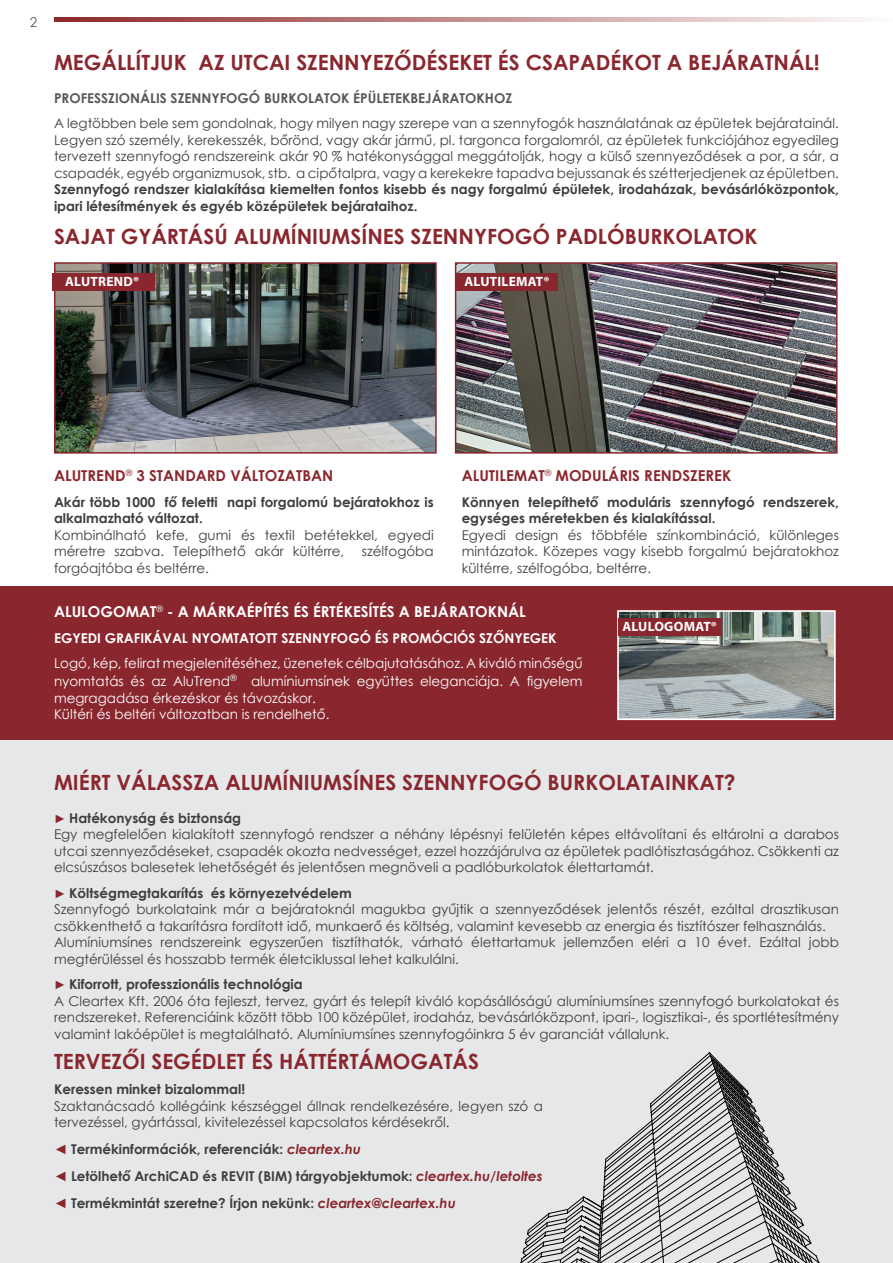
<style>
.page{position:relative;width:893px;height:1263px;background:#fff}
.page>*{position:absolute;margin:0;border:0;box-sizing:border-box;transform-origin:0 0}
.t1{font:700 21px "Century Gothic";color:#8a272e}
.t2{font:700 15px "Century Gothic";color:#8a272e}
.t3{font:700 15px "Century Gothic";color:#fff}
.t4{font:13.5px/16.5px "Century Gothic";color:#3e3e3f;text-align:justify}
.t5{font:700 13.5px/16.5px "Century Gothic";color:#3e3e3f}
.t6{font:13.5px/18px "Century Gothic";color:#fff}
.t7{font:700 13.5px "Century Gothic";color:#fff}
.t8{font:700 13.5px "Century Gothic";color:#57585a}
.t9{font:700 13.5px "Myriad Pro";letter-spacing:.02em;color:#fff}
.t10{font:13.5px "Century Gothic";color:#57585a}
.s1{font-weight:400;font-size:12px;color:#8a272e}
.s2{font-weight:400;color:#8a272e}
.s3{font-style:italic;color:#8a272e}
</style>
<div class="page">
<div style="left:0;top:738px;width:893px;height:525px;background:#e6e7e9"></div>
<svg style="left:54px;top:17px;width:807px;height:5px;background:#c38e8e"></svg>
<div style="left:0;top:587px;width:893px;height:153px;background:#8a272e"></div>
<svg style="left:520px;top:1052px;width:300px;height:211px"></svg>
<img style="left:57px;top:265px;width:377px;height:186px">
<div style="left:54px;top:262px;width:383px;height:192px;border:2px solid #8a272e"></div>
<img style="left:458px;top:265px;width:376px;height:186px">
<div style="left:455px;top:262px;width:382px;height:192px;border:2px solid #8a272e"></div>
<div style="left:52px;top:273px;width:102px;height:18px;background:#8a272e"></div>
<div style="left:455px;top:273px;width:102px;height:18px;background:#8a272e"></div>
<img style="left:620px;top:613px;width:213px;height:104px">
<div style="left:617px;top:610px;width:219px;height:110px;border:2px solid #fff"></div>
<div style="left:619px;top:618px;width:102px;height:18px;background:#8a272e"></div>
<p class="t10" style="left:30px;top:13px;width:9px">2</p>
<p class="t1" style="left:54px;top:46px;width:767px">MEGÁLLÍTJUK AZ UTCAI SZENNYEZŐDÉSEKET ÉS CSAPADÉKOT A BEJÁRATNÁL!</p>
<p class="t8" style="left:54px;top:88px;width:460px">PROFESSZIONÁLIS SZENNYFOGÓ BURKOLATOK ÉPÜLETEKBEJÁRATOKHOZ</p>
<p class="t4" style="left:54px;top:115px;width:786px">A legtöbben bele sem gondolnak, hogy milyen nagy szerepe van a szennyfogók használatának az épületek bejáratainál.<br>Legyen szó személy, kerekesszék, bőrönd, vagy akár jármű, pl. targonca forgalomról, az épületek funkciójához egyedileg tervezett szennyfogó rendszereink akár 90 % hatékonysággal meggátolják, hogy a külső szennyeződések a por, a sár, a csapadék, egyéb organizmusok, stb. a cipőtalpra, vagy a kerekekre tapadva bejussanak és szétterjedjenek az épületben.</p>
<p class="t5" style="left:54px;top:180px;width:786px">Szennyfogó rendszer kialakítása kiemelten fontos kisebb és nagy forgalmú épületek, irodaházak, bevásárlóközpontok, ipari létesítmények és egyéb középületek bejárataihoz.</p>
<p class="t1" style="left:54px;top:220px;width:705px">SAJAT GYÁRTÁSÚ ALUMÍNIUMSÍNES SZENNYFOGÓ PADLÓBURKOLATOK</p>
<p class="t9" style="left:65px;top:273px;width:76px">ALUTREND®</p>
<p class="t9" style="left:464px;top:273px;width:87px">ALUTILEMAT®</p>
<p class="t2" style="left:54px;top:464px;width:281px">ALUTREND<sup>®</sup> 3 STANDARD VÁLTOZATBAN</p>
<p class="t5" style="left:54px;top:493px;width:381px">Akár több 1000 fő feletti napi forgalomú bejáratokhoz is alkalmazható változat.</p>
<p class="t4" style="left:54px;top:526px;width:381px">Kombinálható kefe, gumi és textil betétekkel, egyedi méretre szabva. Telepíthető akár kültérre,</p>
<p class="t4" style="left:362px;top:543px;width:73px">szélfogóba</p>
<p class="t4" style="left:54px;top:559px;width:157px">forgóajtóba és beltérre.</p>
<p class="t2" style="left:462px;top:464px;width:271px">ALUTILEMAT<sup>®</sup> MODULÁRIS RENDSZEREK</p>
<p class="t5" style="left:462px;top:493px;width:379px">Könnyen telepíthető moduláris szennyfogó rendszerek, egységes méretekben és kialakítással.</p>
<p class="t4" style="left:462px;top:526px;width:379px">Egyedi design és többféle színkombináció, különleges mintázatok. Közepes vagy kisebb forgalmú bejáratokhoz kültérre, szélfogóba, beltérre.</p>
<p class="t3" style="left:54px;top:600px;width:473px">ALULOGOMAT<sup>®</sup> - A MÁRKAÉPÍTÉS ÉS ÉRTÉKESÍTÉS A BEJÁRATOKNÁL</p>
<p class="t7" style="left:54px;top:628px;width:504px">EGYEDI GRAFIKÁVAL NYOMTATOTT SZENNYFOGÓ ÉS PROMÓCIÓS SZŐNYEGEK</p>
<p class="t6" style="left:54px;top:654px;width:530px">Logó, kép, felirat megjelenítéséhez, üzenetek célbajutatásához. A kiváló minőségű nyomtatás és az AluTrend<sup>®</sup> alumíniumsínek együttes eleganciája. A figyelem</p>
<p class="t6" style="left:54px;top:689px;width:263px">megragadása érkezéskor és távozáskor.</p>
<p class="t6" style="left:54px;top:705px;width:277px">Kültéri és beltéri változatban is rendelhető.</p>
<p class="t9" style="left:622px;top:618px;width:96px">ALULOGOMAT®</p>
<p class="t1" style="left:54px;top:766px;width:683px">MIÉRT VÁLASSZA ALUMÍNIUMSÍNES SZENNYFOGÓ BURKOLATAINKAT?</p>
<p class="t5" style="left:54px;top:809px;width:189px"><span class="s1">►</span> Hatékonyság és biztonság</p>
<p class="t4" style="left:54px;top:826px;width:786px">Egy megfelelően kialakított szennyfogó rendszer a néhány lépésnyi felületén képes eltávolítani és eltárolni a darabos utcai szennyeződéseket, csapadék okozta nedvességet, ezzel hozzájárulva az épületek padlótisztaságához. Csökkenti az elcsúszásos balesetek lehetőségét és jelentősen megnöveli a padlóburkolatok élettartamát.</p>
<p class="t5" style="left:54px;top:884px;width:299px"><span class="s1">►</span> Költségmegtakarítás és környezetvédelem</p>
<p class="t4" style="left:54px;top:901px;width:786px">Szennyfogó burkolataink már a bejáratoknál magukba gyűjtik a szennyeződések jelentős részét, ezáltal drasztikusan csökkenthető a takarításra fordított idő, munkaerő és költség, valamint kevesebb az energia és tisztítószer felhasználás.</p>
<p class="t4" style="left:54px;top:934px;width:786px">Alumíniumsínes rendszereink egyszerűen tisztíthatók, várható élettartamuk jellemzően eléri a 10 évet. Ezáltal jobb megtérüléssel és hosszabb termék életciklussal lehet kalkulálni.</p>
<p class="t5" style="left:54px;top:975px;width:250px"><span class="s1">►</span> Kiforrott, professzionális technológia</p>
<p class="t4" style="left:54px;top:992px;width:786px">A Cleartex Kft. 2006 óta fejleszt, tervez, gyárt és telepít kiváló kopásállóságú alumíniumsínes szennyfogó burkolatokat és rendszereket. Referenciáink között több 100 középület, irodaház, bevásárlóközpont, ipari-, logisztikai-, és sportlétesítmény valamint lakóépület is megtalálható. Alumíniumsínes szennyfogóinkra 5 év garanciát vállalunk.</p>
<p class="t1" style="left:54px;top:1045px;width:427px">TERVEZŐI SEGÉDLET ÉS HÁTTÉRTÁMOGATÁS</p>
<p class="t5" style="left:54px;top:1080px;width:193px">Keressen minket bizalommal!</p>
<p class="t4" style="left:54px;top:1097px;width:490px">Szaktanácsadó kollégáink készséggel állnak rendelkezésére, legyen szó a tervezéssel, gyártással, kivitelezéssel kapcsolatos kérdésekről.</p>
<p class="t5" style="left:54px;top:1140px;width:309px"><span class="s2">◄</span> Termékinformációk, referenciák: <span class="s3">cleartex.hu</span></p>
<p class="t5" style="left:54px;top:1167px;width:490px"><span class="s2">◄</span> Letölhető ArchiCAD és REVIT (BIM) tárgyobjektumok: <span class="s3">cleartex.hu/letoltes</span></p>
<p class="t5" style="left:54px;top:1194px;width:403px"><span class="s2">◄</span> Termékmintát szeretne? Írjon nekünk: <span class="s3">cleartex@cleartex.hu</span></p>
</div>
